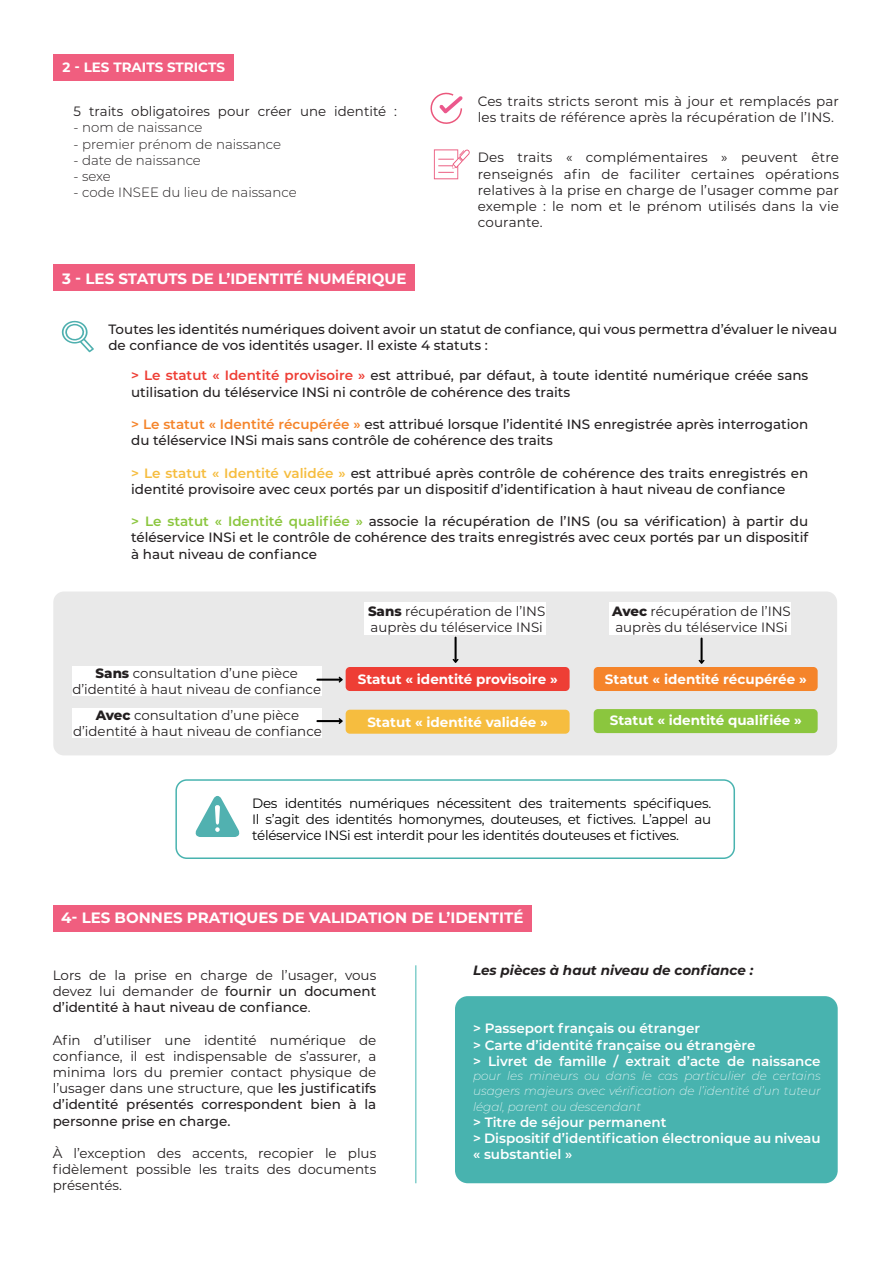
<style>
.page{position:relative;width:893px;height:1263px;background:#fff}
.page>*{position:absolute;margin:0;border:0;box-sizing:border-box;transform-origin:0 0}
.t1{font:700 15px "Montserrat";color:#fff}
.t2{font:13.5px/16.2px "Montserrat";color:#231f20;text-align:justify}
.t3{font:500 13.5px/16.2px "Montserrat";color:#231f20}
.t4{font:600 13.5px/16.2px "Montserrat";color:#fff}
.t5{font:13.5px/16.2px "Montserrat";letter-spacing:-.02em;color:#000001;text-align:justify}
.t6{font:700 13.5px "Montserrat";color:#fff}
.t7{font:300 13.5px "Montserrat";color:#231f20}
.t8{font:italic 700 13.5px "Montserrat";color:#231f20}
.t9{font:italic 200 12px/14.4px "Montserrat";color:#fff}
.s1{font-weight:600;color:#ee3e35}
.s2{font-weight:600;color:#f5842a}
.s3{font-weight:600;color:#f6bd3f}
.s4{font-weight:600;color:#8bc63e}
.s5{font-weight:800}
.s6{font-weight:500}
</style>
<div class="page">
<div style="left:53px;top:54px;width:181px;height:26px;background:#f05e7f"></div>
<svg style="left:430px;top:92px;width:33px;height:32px"></svg>
<svg style="left:434px;top:149px;width:36px;height:30px"></svg>
<div style="left:53px;top:591px;width:784px;height:164px;background:#e9e9e9;border-radius:11px"></div>
<div style="left:346px;top:667px;width:224px;height:24px;background:#ee3e35;border-radius:4px"></div>
<div style="left:594px;top:667px;width:224px;height:24px;background:#f5842a;border-radius:4px"></div>
<div style="left:346px;top:710px;width:224px;height:24px;background:#f6bd3f;border-radius:4px"></div>
<div style="left:594px;top:709px;width:224px;height:24px;background:#8bc63e;border-radius:4px"></div>
<div style="left:73px;top:666px;width:249px;height:29px;background:#fff"></div>
<div style="left:73px;top:708px;width:249px;height:30px;background:#fff"></div>
<div style="left:364px;top:602px;width:182px;height:32px;background:#fff"></div>
<div style="left:609px;top:602px;width:182px;height:32px;background:#fff"></div>
<svg style="left:453px;top:637px;width:6px;height:26px"></svg>
<svg style="left:699px;top:637px;width:5px;height:27px"></svg>
<svg style="left:316px;top:677px;width:27px;height:6px"></svg>
<svg style="left:316px;top:718px;width:27px;height:6px"></svg>
<svg style="left:62px;top:320px;width:32px;height:32px"></svg>
<div style="left:175px;top:779px;width:560px;height:80px;border:2px solid #48b3af;border-radius:11px"></div>
<svg style="left:195px;top:796px;width:45px;height:41px"></svg>
<div style="left:54px;top:264px;width:361px;height:27px;background:#f05e7f"></div>
<div style="left:53px;top:906px;width:478px;height:26px;background:#f05e7f"></div>
<div style="left:455px;top:996px;width:383px;height:187px;background:#48b3af;border-radius:13px"></div>
<hr style="left:416px;top:965px;width:1px;height:218px;background:#44b7b2">
<p class="t6" style="left:63px;top:60px;width:164px">2 - LES TRAITS STRICTS</p>
<p class="t2" style="left:74px;top:103px;width:325px">5 traits obligatoires pour créer une identité :</p>
<p class="t7" style="left:74px;top:122px;width:131px">- nom de naissance</p>
<p class="t7" style="left:74px;top:139px;width:209px">- premier prénom de naissance</p>
<p class="t7" style="left:74px;top:155px;width:129px">- date de naissance</p>
<p class="t7" style="left:74px;top:171px;width:39px">- sexe</p>
<p class="t7" style="left:74px;top:187px;width:225px">- code INSEE du lieu de naissance</p>
<p class="t1" style="left:62px;top:270px;width:346px">3 - LES STATUTS DE L’IDENTITÉ NUMÉRIQUE</p>
<p class="t2" style="left:478px;top:93px;width:363px">Ces traits stricts seront mis à jour et remplacés par les traits de référence après la récupération de l’INS.</p>
<p class="t2" style="left:478px;top:150px;width:363px">Des traits « complémentaires » peuvent être renseignés afin de faciliter certaines opérations relatives à la prise en charge de l’usager comme par exemple : le nom et le prénom utilisés dans la vie courante.</p>
<p class="t3" style="left:108px;top:322px;width:730px">Toutes les identités numériques doivent avoir un statut de confiance, qui vous permettra d’évaluer le niveau de confiance de vos identités usager. Il existe 4 statuts :</p>
<p class="t3" style="left:131px;top:368px;width:679px"><span class="s1">&gt; Le statut « Identité provisoire »</span> est attribué, par défaut, à toute identité numérique créée sans utilisation du téléservice INSi ni contrôle de cohérence des traits</p>
<p class="t3" style="left:131px;top:417px;width:679px"><span class="s2">&gt; Le statut « Identité récupérée »</span> est attribué lorsque l’identité INS enregistrée après interrogation du téléservice INSi mais sans contrôle de cohérence des traits</p>
<p class="t3" style="left:131px;top:466px;width:679px"><span class="s3">&gt; Le statut « Identité validée »</span> est attribué après contrôle de cohérence des traits enregistrés en identité provisoire avec ceux portés par un dispositif d’identification à haut niveau de confiance</p>
<p class="t3" style="left:131px;top:514px;width:679px;text-align:justify"><span class="s4">&gt; Le statut « Identité qualifiée »</span> associe la récupération de l’INS (ou sa vérification) à partir du téléservice INSi et le contrôle de cohérence des traits enregistrés avec ceux portés par un dispositif à haut niveau de confiance</p>
<p class="t2" style="left:72px;top:665px;width:250px;text-align:center"><span class="s5">Sans</span> consultation d’une pièce d’identité à haut niveau de confiance</p>
<p class="t2" style="left:73px;top:707px;width:250px;text-align:center"><span class="s5">Avec</span> consultation d’une pièce d’identité à haut niveau de confiance</p>
<p class="t2" style="left:368px;top:603px;width:179px"><span class="s5">Sans</span> récupération de l’INS auprès du téléservice INSi</p>
<p class="t2" style="left:612px;top:603px;width:180px"><span class="s5">Avec</span> récupération de l’INS auprès du téléservice INSi</p>
<p class="t6" style="left:358px;top:672px;width:201px">Statut « identité provisoire »</p>
<p class="t6" style="left:605px;top:672px;width:203px">Statut « identité récupérée »</p>
<p class="t6" style="left:367px;top:714px;width:182px">Statut « identité validée »</p>
<p class="t6" style="left:610px;top:713px;width:194px">Statut « identité qualifiée »</p>
<p class="t5" style="left:252px;top:795px;width:461px">Des identités numériques nécessitent des traitements spécifiques.<br>Il s’agit des identités homonymes, douteuses, et fictives. L’appel au téléservice INSi est interdit pour les identités douteuses et fictives.</p>
<p class="t1" style="left:61px;top:910px;width:464px">4- LES BONNES PRATIQUES DE VALIDATION DE L’IDENTITÉ</p>
<p class="t2" style="left:53px;top:967px;width:325px">Lors de la prise en charge de l’usager, vous devez lui demander de <span class="s6">fournir un document d’identité à haut niveau de confiance</span>.</p>
<p class="t2" style="left:53px;top:1032px;width:325px">Afin d’utiliser une identité numérique de confiance, il est indispensable de s’assurer, a minima lors du premier contact physique de l’usager dans une structure, que <span class="s6">les justificatifs d’identité présentés correspondent bien à la personne prise en charge.</span></p>
<p class="t2" style="left:53px;top:1145px;width:325px">À l’exception des accents, recopier le plus fidèlement possible les traits des documents présentés.</p>
<p class="t8" style="left:473px;top:964px;width:282px">Les pièces à haut niveau de confiance :</p>
<p class="t4" style="left:473px;top:1021px;width:349px">&gt; Passeport français ou étranger<br>&gt; Carte d’identité française ou étrangère<br>&gt; Livret de famille / extrait d’acte de naissance</p>
<p class="t9" style="left:473px;top:1069px;width:349px">pour les mineurs ou dans le cas particulier de certains usagers majeurs avec vérification de l’identité d’un tuteur</p>
<p class="t9" style="left:473px;top:1100px;width:170px">légal, parent ou descendant</p>
<p class="t4" style="left:473px;top:1115px;width:349px">&gt; Titre de séjour permanent<br>&gt; Dispositif d’identification électronique au niveau « substantiel »</p>
</div>
